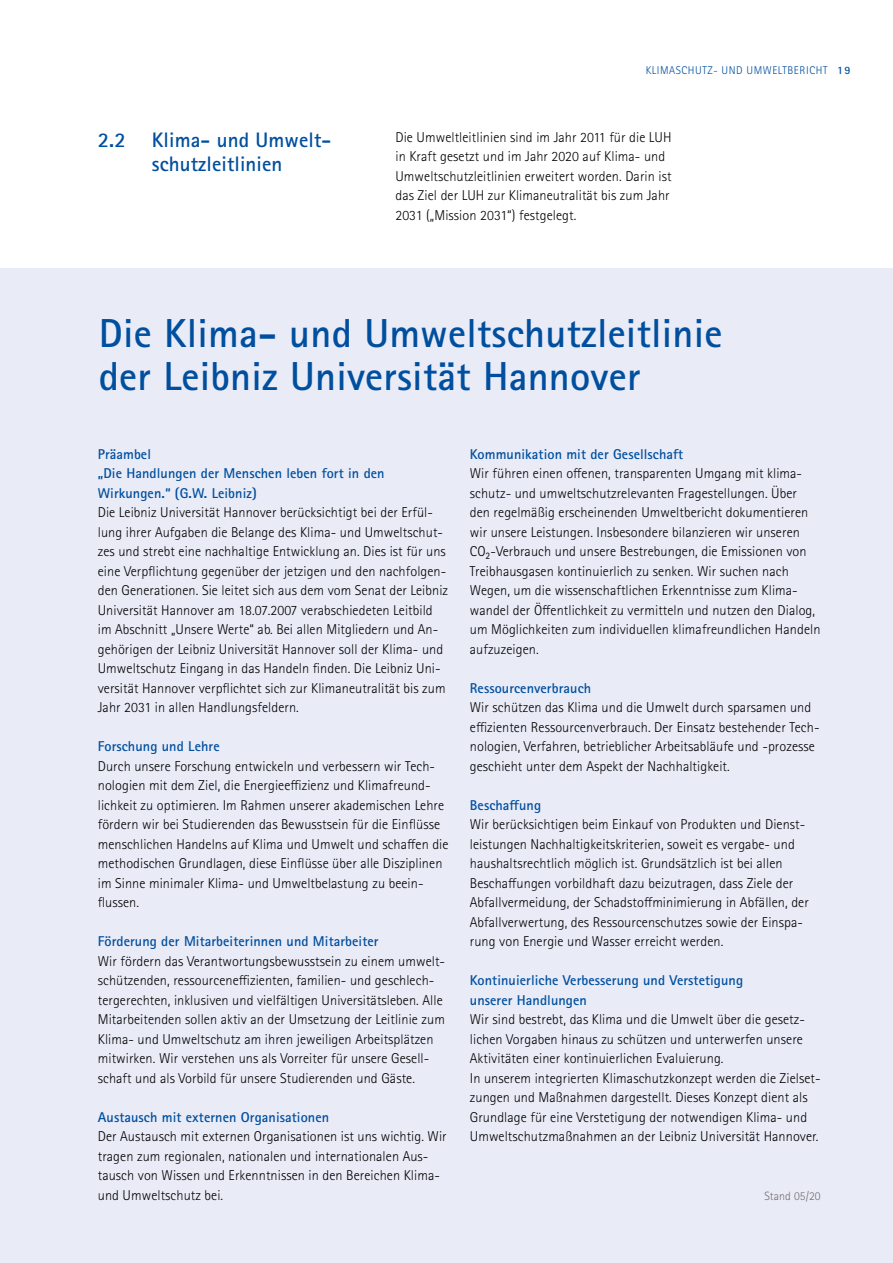
<style>
.page{position:relative;width:893px;height:1263px;background:#fff}
.page>*{position:absolute;margin:0;border:0;box-sizing:border-box;transform-origin:0 0}
.t1{font:700 40.5px "Rotis Sans Serif Std";letter-spacing:.005em;color:#004f9f}
.t2{font:700 21px/24.3px "Rotis Sans Serif Std";letter-spacing:.005em;color:#004f9f;text-align:center}
.t3{font:300 14.25px/19.5px "Rotis Sans Serif Std";letter-spacing:.005em;color:#000}
.t4{font:700 14.25px/19.5px "Rotis Sans Serif Std";letter-spacing:.005em;color:#004f9f}
.t5{font:300 12px "Rotis Sans Serif Std";letter-spacing:.005em;color:#706f6f}
.t6{font:300 11.25px "Rotis Sans Serif Std";letter-spacing:.05em;color:#004f9f}
.s1{font-weight:700}
</style>
<div class="page">
<div style="left:0;top:268px;width:893px;height:995px;background:#e9ebf7"></div>
<p class="t6" style="left:646px;top:63px;width:206px">KLIMASCHUTZ- UND UMWELTBERICHT <span class="s1">19</span></p>
<p class="t2" style="left:98px;top:127px;width:235px">2.2 Klima- und Umwelt&shy;schutzleitlinien</p>
<p class="t3" style="left:395px;top:127px;width:278px">Die Umweltleitlinien sind im Jahr 2011 für die LUH in Kraft gesetzt und im Jahr 2020 auf Klima- und Umweltschutzleitlinien erweitert worden. Darin ist das Ziel der LUH zur Klimaneutralität bis zum Jahr 2031 („Mission 2031“) festgelegt.</p>
<p class="t1" style="left:99px;top:307px;width:625px">Die Klima- und Umweltschutzleitlinie</p>
<p class="t1" style="left:99px;top:351px;width:543px">der Leibniz Universität Hannover</p>
<p class="t4" style="left:98px;top:444px;width:55px">Präambel</p>
<p class="t4" style="left:98px;top:463px;width:288px">„Die Handlungen der Menschen leben fort in den</p>
<p class="t4" style="left:98px;top:483px;width:161px">Wirkungen.“ (G.W. Leibniz)</p>
<p class="t3" style="left:98px;top:503px;width:352px">Die Leibniz Universität Hannover berücksichtigt bei der Erfül&shy;lung ihrer Aufgaben die Belange des Klima- und Umweltschut&shy;zes und strebt eine nachhaltige Entwicklung an. Dies ist für uns eine Verpflichtung gegenüber der jetzigen und den nachfolgen&shy;den Generationen. Sie leitet sich aus dem vom Senat der Leibniz Universität Hannover am 18.07.2007 verabschiedeten Leitbild im Abschnitt „Unsere Werte“ ab. Bei allen Mitgliedern und An&shy;gehörigen der Leibniz Universität Hannover soll der Klima- und Umweltschutz Eingang in das Handeln finden. Die Leibniz Uni&shy;versität Hannover verpflichtet sich zur Klimaneutralität bis zum Jahr 2031 in allen Handlungsfeldern.</p>
<p class="t4" style="left:98px;top:736px;width:123px">Forschung und Lehre</p>
<p class="t3" style="left:98px;top:756px;width:352px">Durch unsere Forschung entwickeln und verbessern wir Tech&shy;nologien mit dem Ziel, die Energieeffizienz und Klimafreund&shy;lichkeit zu optimieren. Im Rahmen unserer akademischen Lehre fördern wir bei Studierenden das Bewusstsein für die Einflüsse menschlichen Handelns auf Klima und Umwelt und schaffen die methodischen Grundlagen, diese Einflüsse über alle Disziplinen im Sinne minimaler Klima- und Umweltbelastung zu beein&shy;flussen.</p>
<p class="t4" style="left:98px;top:931px;width:282px">Förderung der Mitarbeiterinnen und Mitarbeiter</p>
<p class="t3" style="left:98px;top:951px;width:349px">Wir fördern das Verantwortungsbewusstsein zu einem umwelt&shy;schützenden, ressourceneffizienten, familien- und geschlech&shy;tergerechten, inklusiven und vielfältigen Universitätsleben. Alle Mitarbeitenden sollen aktiv an der Umsetzung der Leitlinie zum Klima- und Umweltschutz am ihren jeweiligen Arbeitsplätzen mitwirken. Wir verstehen uns als Vorreiter für unsere Gesell&shy;schaft und als Vorbild für unsere Studierenden und Gäste.</p>
<p class="t4" style="left:98px;top:1107px;width:233px">Austausch mit externen Organisationen</p>
<p class="t3" style="left:98px;top:1127px;width:350px">Der Austausch mit externen Organisationen ist uns wichtig. Wir tragen zum regionalen, nationalen und internationalen Aus&shy;tausch von Wissen und Erkenntnissen in den Bereichen Klima&shy;und Umweltschutz bei.</p>
<p class="t4" style="left:470px;top:444px;width:215px">Kommunikation mit der Gesellschaft</p>
<p class="t3" style="left:470px;top:464px;width:352px">Wir führen einen offenen, transparenten Umgang mit klima&shy;schutz- und umweltschutzrelevanten Fragestellungen. Über den regelmäßig erscheinenden Umweltbericht dokumentieren wir unsere Leistungen. Insbesondere bilanzieren wir unseren CO₂-Verbrauch und unsere Bestrebungen, die Emissionen von Treibhausgasen kontinuierlich zu senken. Wir suchen nach Wegen, um die wissenschaftlichen Erkenntnisse zum Klima&shy;wandel der Öffentlichkeit zu vermitteln und nutzen den Dialog, um Möglichkeiten zum individuellen klimafreundlichen Handeln aufzuzeigen.</p>
<p class="t4" style="left:470px;top:678px;width:123px">Ressourcenverbrauch</p>
<p class="t3" style="left:470px;top:698px;width:351px">Wir schützen das Klima und die Umwelt durch sparsamen und effizienten Ressourcenverbrauch. Der Einsatz bestehender Tech&shy;nologien, Verfahren, betrieblicher Arbeitsabläufe und -prozesse geschieht unter dem Aspekt der Nachhaltigkeit.</p>
<p class="t4" style="left:470px;top:795px;width:73px">Beschaffung</p>
<p class="t3" style="left:470px;top:815px;width:341px">Wir berücksichtigen beim Einkauf von Produkten und Dienst&shy;leistungen Nachhaltigkeitskriterien, soweit es vergabe- und haushaltsrechtlich möglich ist. Grundsätzlich ist bei allen Beschaffungen vorbildhaft dazu beizutragen, dass Ziele der Abfallvermeidung, der Schadstoffminimierung in Abfällen, der Abfallverwertung, des Ressourcenschutzes sowie der Einspa&shy;rung von Energie und Wasser erreicht werden.</p>
<p class="t4" style="left:470px;top:970px;width:275px">Kontinuierliche Verbesserung und Verstetigung unserer Handlungen</p>
<p class="t3" style="left:470px;top:1010px;width:337px">Wir sind bestrebt, das Klima und die Umwelt über die gesetz&shy;lichen Vorgaben hinaus zu schützen und unterwerfen unsere<br>Aktivitäten einer kontinuierlichen Evaluierung.</p>
<p class="t3" style="left:470px;top:1068px;width:352px">In unserem integrierten Klimaschutzkonzept werden die Zielset&shy;zungen und Maßnahmen dargestellt. Dieses Konzept dient als Grundlage für eine Verstetigung der notwendigen Klima- und Umweltschutzmaßnahmen an der Leibniz Universität Hannover.</p>
<p class="t5" style="left:764px;top:1189px;width:58px">Stand 05/20</p>
</div>
